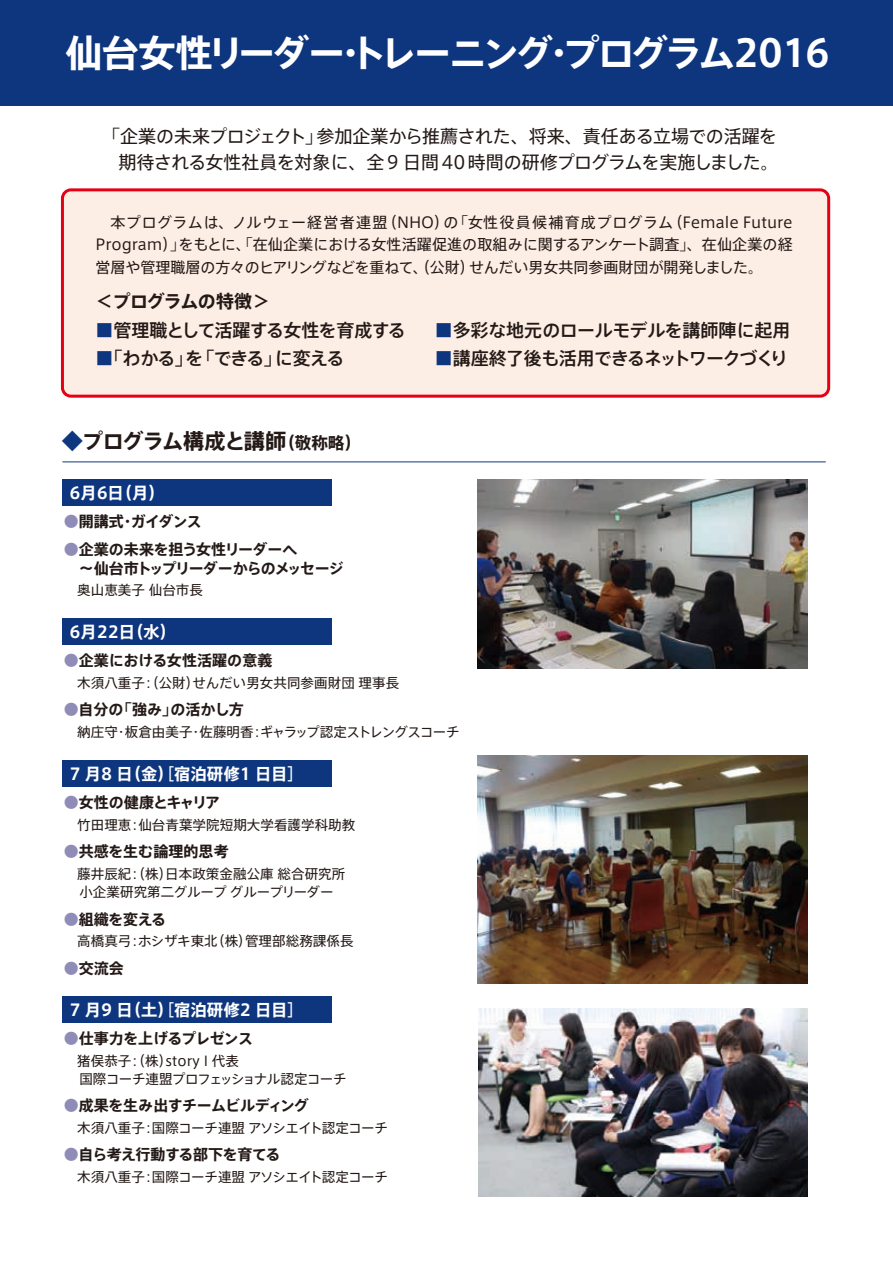
<style>
.page{position:relative;width:893px;height:1263px;background:#fff}
.page>*{position:absolute;margin:0;border:0;box-sizing:border-box;transform-origin:0 0}
.t1{font:700 37.2px "Axis Std";letter-spacing:-.07em;color:#fff}
.t2{font:700 21.15px "Axis Std";letter-spacing:-.05em;color:#231916}
.t3{font:18px/25.5px "Axis Std";letter-spacing:-.015em;color:#231916;text-align:right}
.t4{font:500 18px "Axis Std";letter-spacing:-.03em;color:#231916}
.t5{font:500 18px "Axis Std";letter-spacing:-.06em;color:#231916}
.t6{font:500 18px "Axis Std";letter-spacing:-.01em;color:#231916}
.t7{font:700 18px "Axis Std";letter-spacing:-.02em;color:#231916}
.t8{font:700 16.35px "Axis Std";letter-spacing:-.005em;color:#fff}
.t9{font:15px/22.5px "Axis Std";color:#231916;text-align:justify}
.t10{font:700 15px "Axis Std";letter-spacing:-.025em;color:#231916}
.t11{font:700 15px/18.6px "Axis Std";letter-spacing:-.055em;color:#231916}
.t12{font:700 15px "Axis Std";letter-spacing:.005em;color:#231916}
.t13{font:700 15px "Axis Std";letter-spacing:-.045em;color:#231916}
.t14{font:13.5px/18px "Axis Std";letter-spacing:.005em;color:#231916}
.t15{font:13.5px "Axis Std";letter-spacing:-.02em;color:#231916}
.t16{font:13.5px/18px "Axis Std";letter-spacing:-.015em;color:#231916}
.t17{font:13.5px "Axis Std";letter-spacing:-.025em;color:#231916}
.s1{color:#0e367f}
.s2{font-size:16.5px}
.s3{color:#8f8cb7}
</style>
<div class="page">
<div style="left:0;top:0;width:893px;height:106px;background:#0e367f"></div>
<div style="left:62px;top:190px;width:767px;height:206px;background:#fdeee5;border-radius:9px"></div>
<div style="left:61px;top:188px;width:769px;height:210px;border:3px solid #e60013;border-radius:9px"></div>
<div style="left:62px;top:479px;width:269px;height:27px;background:#0e367f"></div>
<div style="left:62px;top:618px;width:269px;height:27px;background:#0e367f"></div>
<div style="left:62px;top:761px;width:269px;height:26px;background:#0e367f"></div>
<div style="left:62px;top:996px;width:269px;height:27px;background:#0e367f"></div>
<img style="left:477px;top:479px;width:330px;height:189px">
<img style="left:477px;top:755px;width:331px;height:228px">
<img style="left:478px;top:1008px;width:330px;height:189px">
<hr style="left:62px;top:461px;width:764px;height:1px;background:#0e367f">
<h1 class="t1" style="left:65px;top:25px;width:767px">仙台女性リーダー・トレーニング・プログラム2016</h1>
<p class="t3" style="left:102px;top:123px;width:678px">「企業の未来プロジェクト」参加企業から推薦された、将来、責任ある立場での活躍を期待される女性社員を対象に、全9 日間40時間の研修プログラムを実施しました。</p>
<p class="t9" style="left:95px;top:210px;width:699px">　本プログラムは、ノルウェー経営者連盟（NHO）の「女性役員候補育成プログラム（Female Future Program）」をもとに、「在仙企業における女性活躍促進の取組みに関するアンケート調査」、在仙企業の経営層や管理職層の方々のヒアリングなどを重ねて、（公財）せんだい男女共同参画財団が開発しました。</p>
<p class="t7" style="left:95px;top:287px;width:176px">＜プログラムの特徴＞</p>
<p class="t4" style="left:95px;top:316px;width:312px"><span class="s1">■</span>管理職として活躍する女性を育成する</p>
<p class="t6" style="left:435px;top:316px;width:357px"><span class="s1">■</span>多彩な地元のロールモデルを講師陣に起用</p>
<p class="t4" style="left:95px;top:345px;width:250px"><span class="s1">■</span>「わかる」を「できる」に変える</p>
<p class="t5" style="left:435px;top:345px;width:355px"><span class="s1">■</span>講座終了後も活用できるネットワークづくり</p>
<h2 class="t2" style="left:62px;top:425px;width:301px"><span class="s1">◆</span>プログラム構成と講師<span class="s2">（敬称略）</span></h2>
<p class="t8" style="left:69px;top:480px;width:97px">6月6日（月）</p>
<p class="t13" style="left:64px;top:510px;width:140px"><span class="s3">●</span>開講式・ガイダンス</p>
<p class="t11" style="left:64px;top:539px;width:282px"><span class="s3">●</span>企業の未来を担う女性リーダーへ<br>　～仙台市トップリーダーからのメッセージ</p>
<p class="t14" style="left:77px;top:580px;width:141px">奥山恵美子 仙台市長　</p>
<p class="t8" style="left:69px;top:619px;width:108px">6月22日（水）</p>
<p class="t12" style="left:64px;top:649px;width:210px"><span class="s3">●</span>企業における女性活躍の意義</p>
<p class="t14" style="left:77px;top:673px;width:323px">木須八重子：（公財）せんだい男女共同参画財団 理事長</p>
<p class="t12" style="left:64px;top:698px;width:182px"><span class="s3">●</span>自分の「強み」の活かし方</p>
<p class="t17" style="left:77px;top:722px;width:384px">納庄守・板倉由美子・佐藤明香：ギャラップ認定ストレングスコーチ</p>
<p class="t8" style="left:69px;top:761px;width:236px">7 月8 日（金）［宿泊研修1 日目］</p>
<p class="t11" style="left:64px;top:792px;width:158px"><span class="s3">●</span>女性の健康とキャリア</p>
<p class="t14" style="left:77px;top:815px;width:280px">竹田理恵：仙台青葉学院短期大学看護学科助教</p>
<p class="t12" style="left:64px;top:840px;width:167px"><span class="s3">●</span>共感を生む論理的思考</p>
<p class="t14" style="left:77px;top:864px;width:283px">藤井辰紀：（株）日本政策金融公庫 総合研究所　小企業研究第二グループ グループリーダー</p>
<p class="t10" style="left:64px;top:907px;width:104px"><span class="s3">●</span>組織を変える</p>
<p class="t14" style="left:77px;top:931px;width:278px">高橋真弓：ホシザキ東北（株）管理部総務課係長</p>
<p class="t10" style="left:64px;top:956px;width:62px"><span class="s3">●</span>交流会</p>
<p class="t8" style="left:69px;top:997px;width:236px">7 月9 日（土）［宿泊研修2 日目］</p>
<p class="t10" style="left:64px;top:1027px;width:191px"><span class="s3">●</span>仕事力を上げるプレゼンス</p>
<p class="t16" style="left:77px;top:1051px;width:271px">猪俣恭子：（株）story I 代表<br>国際コーチ連盟プロフェッショナル認定コーチ</p>
<p class="t10" style="left:64px;top:1094px;width:247px"><span class="s3">●</span>成果を生み出すチームビルディング</p>
<p class="t15" style="left:77px;top:1118px;width:312px">木須八重子：国際コーチ連盟 アソシエイト認定コーチ</p>
<p class="t10" style="left:64px;top:1143px;width:218px"><span class="s3">●</span>自ら考え行動する部下を育てる</p>
<p class="t15" style="left:77px;top:1167px;width:312px">木須八重子：国際コーチ連盟 アソシエイト認定コーチ</p>
</div>
